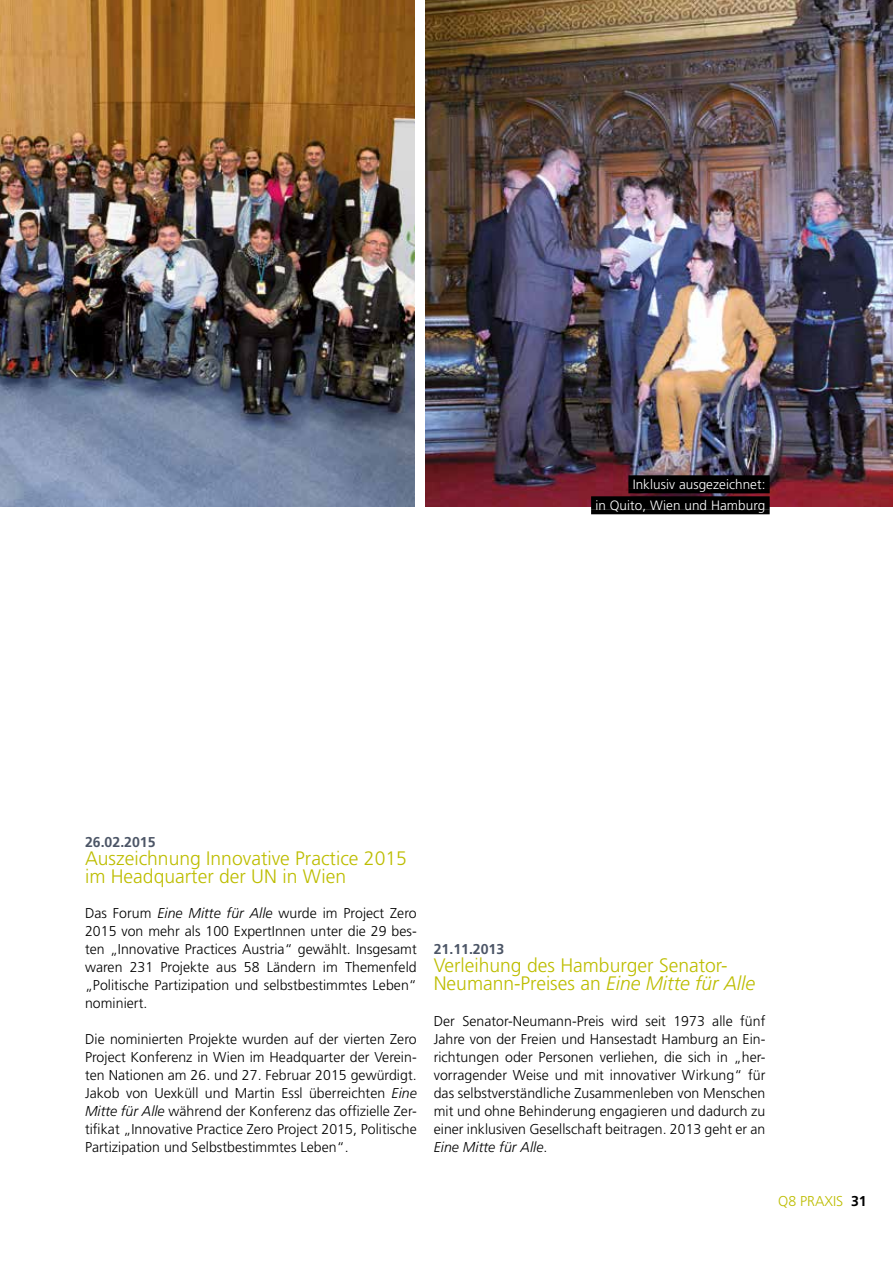
<style>
.page{position:relative;width:893px;height:1263px;background:#fff}
.page>*{position:absolute;margin:0;border:0;box-sizing:border-box;transform-origin:0 0}
.t1{font:300 19.5px/18px "Frutiger";color:#bdbd00}
.t2{font:300 14.25px/18px "Frutiger";letter-spacing:.005em;color:#000;text-align:justify}
.t3{font:700 14.25px "Frutiger";color:#4c5566}
.t4{font:300 14.25px "Frutiger";color:#bdbd00}
.t5{font:300 13.5px/21px "Frutiger";letter-spacing:.005em;color:#fff;text-align:right}
.s1{font-style:italic}
.s2{font-weight:700;color:#000}
</style>
<div class="page">
<img style="left:0;top:0;width:414px;height:506px">
<img style="left:425px;top:0;width:468px;height:506px">
<div style="left:628px;top:475px;width:142px;height:14px;background:#000"></div>
<hr style="left:628px;top:489px;width:142px;height:4px;background:#000">
<div style="left:591px;top:496px;width:179px;height:14px;background:#000"></div>
<hr style="left:591px;top:510px;width:179px;height:4px;background:#000">
<p class="t5" style="left:595px;top:474px;width:172px">Inklusiv ausgezeichnet:<br>in Quito, Wien und Hamburg</p>
<p class="t3" style="left:85px;top:833px;width:72px">26.02.2015</p>
<h1 class="t1" style="left:85px;top:849px;width:323px">Auszeichnung Innovative Practice 2015 im Headquarter der UN in Wien</h1>
<p class="t2" style="left:85px;top:904px;width:333px">Das Forum <span class="s1">Eine Mitte für Alle</span> wurde im Project Zero 2015 von mehr als 100 ExpertInnen unter die 29 bes&shy;ten „Innovative Practices Austria“ gewählt. Insgesamt waren 231 Projekte aus 58 Ländern im Themenfeld „Politische Partizipation und selbstbestimmtes Leben“ nominiert.</p>
<p class="t2" style="left:85px;top:1030px;width:333px">Die nominierten Projekte wurden auf der vierten Zero Project Konferenz in Wien im Headquarter der Verein&shy;ten Nationen am 26. und 27. Februar 2015 gewürdigt.<br>Jakob von Uexküll und Martin Essl überreichten <span class="s1">Eine Mitte für Alle</span> während der Konferenz das offizielle Zer&shy;tifikat „Innovative Practice Zero Project 2015, Politische Partizipation und Selbstbestimmtes Leben“.</p>
<p class="t3" style="left:434px;top:941px;width:72px">21.11.2013</p>
<h1 class="t1" style="left:434px;top:957px;width:323px">Verleihung des Hamburger Senator-<br>Neumann-Preises an <span class="s1">Eine Mitte für Alle</span></h1>
<p class="t2" style="left:434px;top:1012px;width:333px">Der Senator-Neumann-Preis wird seit 1973 alle fünf Jahre von der Freien und Hansestadt Hamburg an Ein&shy;richtungen oder Personen verliehen, die sich in „her&shy;vorragender Weise und mit innovativer Wirkung“ für das selbstverständliche Zusammenleben von Menschen mit und ohne Behinderung engagieren und dadurch zu einer inklusiven Gesellschaft beitragen. 2013 geht er an <span class="s1">Eine Mitte für Alle</span>.</p>
<p class="t4" style="left:778px;top:1193px;width:90px">Q8 PRAXIS <span class="s2">31</span></p>
</div>
